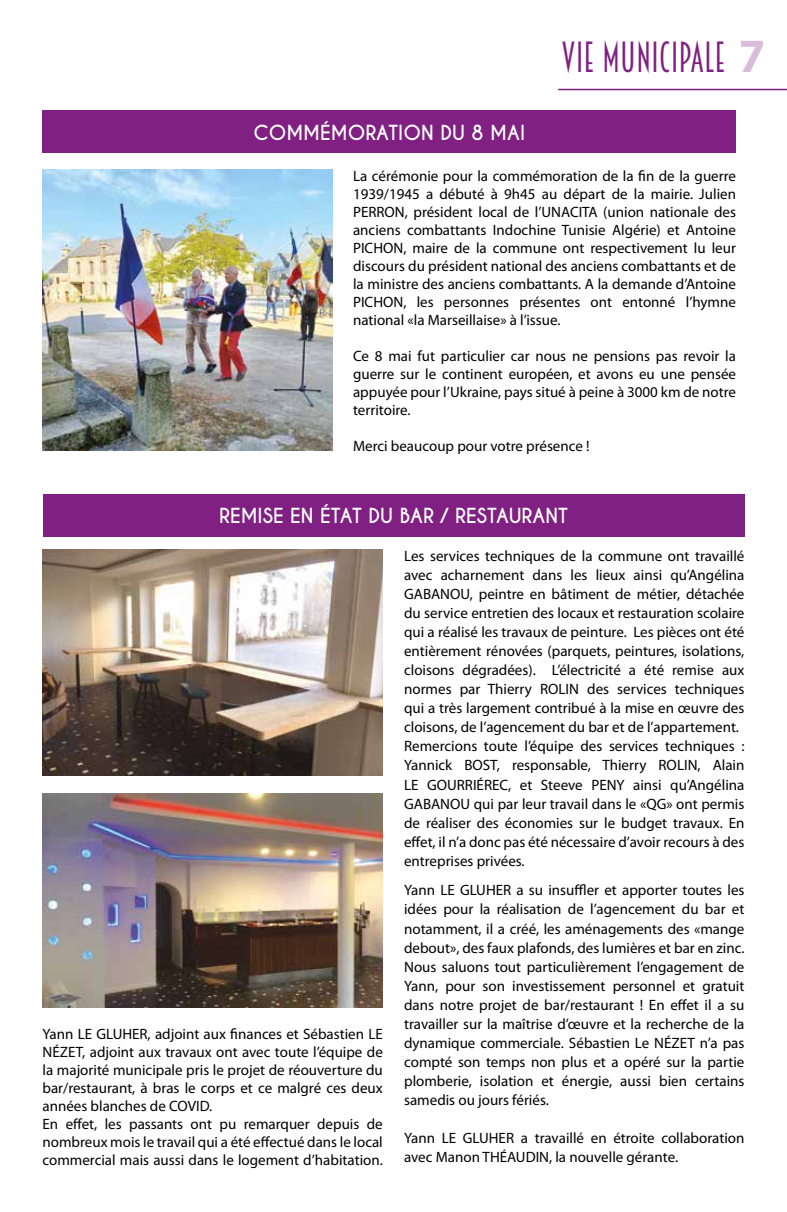
<style>
.page{position:relative;width:787px;height:1212px;background:#fff}
.page>*{position:absolute;margin:0;border:0;box-sizing:border-box;transform-origin:0 0}
.t1{font:39px "Breamcatcher";color:#7f2082}
.t2{font:700 19.5px "Caviar Dreams";color:#fff}
.t3{font:15px/19px "Myriad Pro";color:#000;text-align:justify}
.s1{font-family:"Myriad Pro";font-weight:700;font-size:48px}
</style>
<div class="page">
<div style="left:43px;top:111px;width:693px;height:42px;background:#7f2082"></div>
<div style="left:43px;top:494px;width:701px;height:43px;background:#7f2082"></div>
<hr style="left:558px;top:89px;width:229px;height:1px;background:#7f2082">
<img style="left:43px;top:170px;width:289px;height:281px">
<img style="left:43px;top:793px;width:340px;height:214px">
<img style="left:43px;top:550px;width:340px;height:225px">
<h2 class="t2" style="left:253px;top:120px;width:273px">COMMÉMORATION DU 8 MAI</h2>
<h1 class="t1" style="left:561px;top:34px;width:205px">VIE MUNICIPALE <span class="s1">7</span></h1>
<p class="t3" style="left:353px;top:167px;width:384px;line-height:18px">La cérémonie pour la commémoration de la fin de la guerre 1939/1945 a débuté à 9h45 au départ de la mairie. Julien PERRON, président local de l’UNACITA (union nationale des anciens combattants Indochine Tunisie Algérie) et Antoine PICHON, maire de la commune ont respectivement lu leur discours du président national des anciens combattants et de la ministre des anciens combattants. A la demande d’Antoine PICHON, les personnes présentes ont entonné l’hymne national «la Marseillaise» à l’issue.</p>
<p class="t3" style="left:353px;top:347px;width:384px;line-height:18px">Ce 8 mai fut particulier car nous ne pensions pas revoir la guerre sur le continent européen, et avons eu une pensée appuyée pour l’Ukraine, pays situé à peine à 3000 km de notre territoire.</p>
<p class="t3" style="left:353px;top:436px;width:238px">Merci beaucoup pour votre présence !</p>
<h2 class="t2" style="left:219px;top:504px;width:350px">REMISE EN ÉTAT DU BAR / RESTAURANT</h2>
<p class="t3" style="left:43px;top:1024px;width:342px;line-height:18px;text-align:left">Yann LE GLUHER, adjoint aux finances et Sébastien LE NÉZET, adjoint aux travaux ont avec toute l’équipe de la majorité municipale pris le projet de réouverture du bar/restaurant, à bras le corps et ce malgré ces deux années blanches de COVID.<br>En effet, les passants ont pu remarquer depuis de nombreux mois le travail qui a été effectué dans le local commercial mais aussi dans le logement d’habitation.</p>
<p class="t3" style="left:404px;top:546px;width:342px;text-align:left">Les services techniques de la commune ont travaillé avec acharnement dans les lieux ainsi qu’Angélina GABANOU, peintre en bâtiment de métier, détachée du service entretien des locaux et restauration scolaire qui a réalisé les travaux de peinture. Les pièces ont été entièrement rénovées (parquets, peintures, isolations, cloisons dégradées). L’électricité a été remise aux normes par Thierry ROLIN des services techniques qui a très largement contribué à la mise en œuvre des cloisons, de l’agencement du bar et de l’appartement.<br>Remercions toute l’équipe des services techniques :<br>Yannick BOST, responsable, Thierry ROLIN, Alain LE GOURRIÉREC, et Steeve PENY ainsi qu’Angélina GABANOU qui par leur travail dans le «QG» ont permis de réaliser des économies sur le budget travaux. En effet, il n’a donc pas été nécessaire d’avoir recours à des entreprises privées.</p>
<p class="t3" style="left:404px;top:881px;width:342px">Yann LE GLUHER a su insuffler et apporter toutes les idées pour la réalisation de l’agencement du bar et notamment, il a créé, les aménagements des «mange debout», des faux plafonds, des lumières et bar en zinc.<br>Nous saluons tout particulièrement l’engagement de Yann, pour son investissement personnel et gratuit dans notre projet de bar/restaurant ! En effet il a su travailler sur la maîtrise d’œuvre et la recherche de la dynamique commerciale. Sébastien Le NÉZET n’a pas compté son temps non plus et a opéré sur la partie plomberie, isolation et énergie, aussi bien certains samedis ou jours fériés.</p>
<p class="t3" style="left:404px;top:1128px;width:342px">Yann LE GLUHER a travaillé en étroite collaboration avec Manon THÉAUDIN, la nouvelle gérante.</p>
</div>
